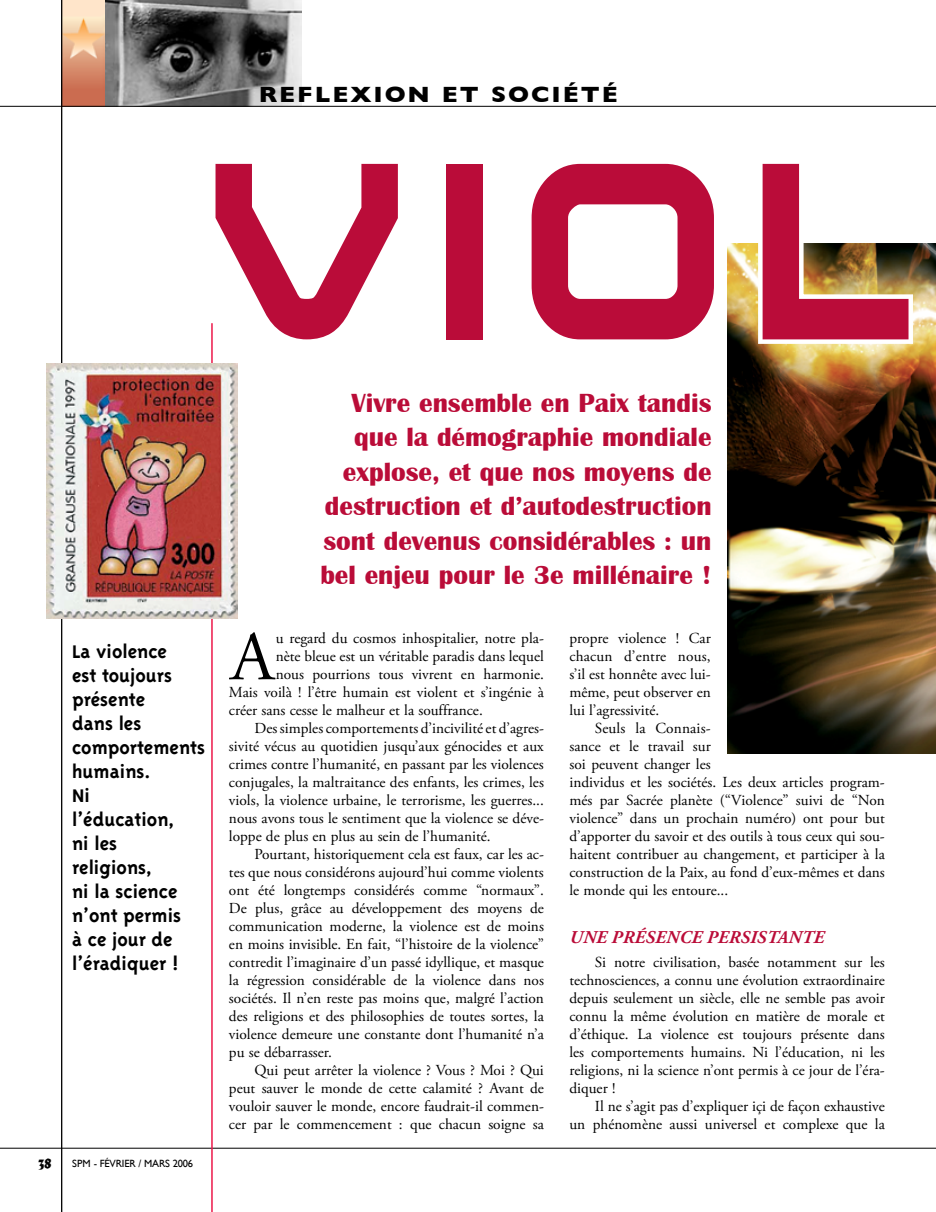
<style>
.page{position:relative;width:936px;height:1212px;background:#fff}
.page>*{position:absolute;margin:0;border:0;box-sizing:border-box;transform-origin:0 0}
.t1{font:500 270px "Steel Wolf";color:#ba0c39;scale:.9 1}
.t2{font:69.6px "Adobe Garamond Pro";color:#000}
.t3{font:700 27px/34.5px "Britannic";color:#ba0c38;text-align:right}
.t4{font:700 22.5px "Gill Sans";letter-spacing:.08em;color:#000;scale:1.1 1}
.t5{font:700 21px/24px "Triplex";color:#000}
.t6{font:italic 700 18px "Adobe Garamond Pro";letter-spacing:.015em;color:#ba0c38}
.t7{font:15.3px/18px "Adobe Garamond Pro";color:#000;text-align:justify}
.t8{font:15px "Matura MT Script Capitals";color:#000}
.t9{font:10.5px "Gill Sans";letter-spacing:-.02em;color:#000}
</style>
<div class="page">
<img style="left:62px;top:0;width:240px;height:106px">
<hr style="left:0;top:1148px;width:935px;height:1px;background:#000">
<hr style="left:0;top:106px;width:935px;height:1px;background:#000">
<hr style="left:211px;top:323px;width:2px;height:889px;background:#ed184a">
<img style="left:727px;top:243px;width:208px;height:511px">
<hr style="left:61px;top:0;width:1px;height:1212px;background:#000">
<img style="left:753px;top:243px;width:164px;height:105px">
<img style="left:47px;top:364px;width:191px;height:255px">
<h3 class="t4" style="left:259px;top:81px;width:328px">REFLEXION ET SOCIÉTÉ</h3>
<h1 class="t1" style="left:215px;top:110px;width:785px">VIOL</h1>
<h3 class="t5" style="left:72px;top:639px;width:134px">La violence<br>est toujours présente<br>dans les comportements humains.<br>Ni<br>l’éducation,<br>ni les<br>religions,<br>ni la science n’ont permis<br>à ce jour de l’éradiquer !</h3>
<p class="t8" style="left:38px;top:1154px;width:15px">38</p>
<p class="t9" style="left:72px;top:1157px;width:122px">SPM - FÉVRIER / MARS 2006</p>
<h3 class="t3" style="left:320px;top:386px;width:393px">Vivre ensemble en Paix tandis que la démographie mondiale explose, et que nos moyens de destruction et d’autodestruction sont devenus considérables : un bel enjeu pour le 3e millénaire !</h3>
<h2 class="t2" style="left:231px;top:615px;width:45px">A</h2>
<p class="t7" style="left:276px;top:630px;width:269px">u regard du cosmos inhospitalier, notre pla-</p>
<p class="t7" style="left:276px;top:648px;width:269px">nète bleue est un véritable paradis dans lequel</p>
<p class="t7" style="left:276px;top:666px;width:269px">nous pourrions tous vivrent en harmonie.</p>
<p class="t7" style="left:229px;top:684px;width:316px">Mais voilà ! l’être humain est violent et s’ingénie à</p>
<p class="t7" style="left:229px;top:702px;width:255px">créer sans cesse le malheur et la souffrance.</p>
<p class="t7" style="left:254px;top:720px;width:291px">Des simples comportements d’incivilité et d’agres-</p>
<p class="t7" style="left:229px;top:738px;width:316px">sivité vécus au quotidien jusqu’aux génocides et aux</p>
<p class="t7" style="left:229px;top:756px;width:316px">crimes contre l’humanité, en passant par les violences</p>
<p class="t7" style="left:229px;top:774px;width:316px">conjugales, la maltraitance des enfants, les crimes, les</p>
<p class="t7" style="left:229px;top:792px;width:316px">viols, la violence urbaine, le terrorisme, les guerres...</p>
<p class="t7" style="left:229px;top:810px;width:316px">nous avons tous le sentiment que la violence se déve-</p>
<p class="t7" style="left:229px;top:828px;width:263px">loppe de plus en plus au sein de l’humanité.</p>
<p class="t7" style="left:254px;top:846px;width:291px">Pourtant, historiquement cela est faux, car les ac-</p>
<p class="t7" style="left:229px;top:864px;width:316px">tes que nous considérons aujourd’hui comme violents</p>
<p class="t7" style="left:229px;top:882px;width:316px">ont été longtemps considérés comme “normaux”.</p>
<p class="t7" style="left:229px;top:900px;width:316px">De plus, grâce au développement des moyens de</p>
<p class="t7" style="left:229px;top:918px;width:316px">communication moderne, la violence est de moins</p>
<p class="t7" style="left:229px;top:936px;width:316px">en moins invisible. En fait, “l’histoire de la violence”</p>
<p class="t7" style="left:229px;top:954px;width:316px">contredit l’imaginaire d’un passé idyllique, et masque</p>
<p class="t7" style="left:229px;top:972px;width:316px">la régression considérable de la violence dans nos</p>
<p class="t7" style="left:229px;top:990px;width:316px">sociétés. Il n’en reste pas moins que, malgré l’action</p>
<p class="t7" style="left:229px;top:1008px;width:316px">des religions et des philosophies de toutes sortes, la</p>
<p class="t7" style="left:229px;top:1026px;width:316px">violence demeure une constante dont l’humanité n’a</p>
<p class="t7" style="left:229px;top:1044px;width:104px">pu se débarrasser.</p>
<p class="t7" style="left:254px;top:1062px;width:291px">Qui peut arrêter la violence ? Vous ? Moi ? Qui</p>
<p class="t7" style="left:229px;top:1080px;width:316px">peut sauver le monde de cette calamité ? Avant de</p>
<p class="t7" style="left:229px;top:1098px;width:316px">vouloir sauver le monde, encore faudrait-il commen-</p>
<p class="t7" style="left:229px;top:1116px;width:316px">cer par le commencement : que chacun soigne sa</p>
<p class="t7" style="left:569px;top:630px;width:143px">propre violence ! Car chacun d’entre nous, s’il est honnête avec lui&shy;même, peut observer en lui l’agressivité.</p>
<p class="t7" style="left:569px;top:720px;width:317px;text-align:left;text-indent:26px">Seuls la Connais-<br>sance et le travail sur<br>soi peuvent changer les<br>individus et les sociétés. Les deux articles program&shy;més par Sacrée planète (“Violence” suivi de “Non violence” dans un prochain numéro) ont pour but d’apporter du savoir et des outils à tous ceux qui sou&shy;haitent contribuer au changement, et participer à la construction de la Paix, au fond d’eux-mêmes et dans le monde qui les entoure...</p>
<p class="t6" style="left:569px;top:927px;width:256px">UNE PRÉSENCE PERSISTANTE</p>
<p class="t7" style="left:569px;top:954px;width:317px;text-indent:26px">Si notre civilisation, basée notamment sur les technosciences, a connu une évolution extraordinaire depuis seulement un siècle, elle ne semble pas avoir connu la même évolution en matière de morale et d’éthique. La violence est toujours présente dans les comportements humains. Ni l’éducation, ni les religions, ni la science n’ont permis à ce jour de l’éra&shy;diquer !</p>
<p class="t7" style="left:569px;top:1098px;width:317px;text-align:right">Il ne s’agit pas d’expliquer içi de façon exhaustive<br>un phénomène aussi universel et complexe que la</p>
</div>
